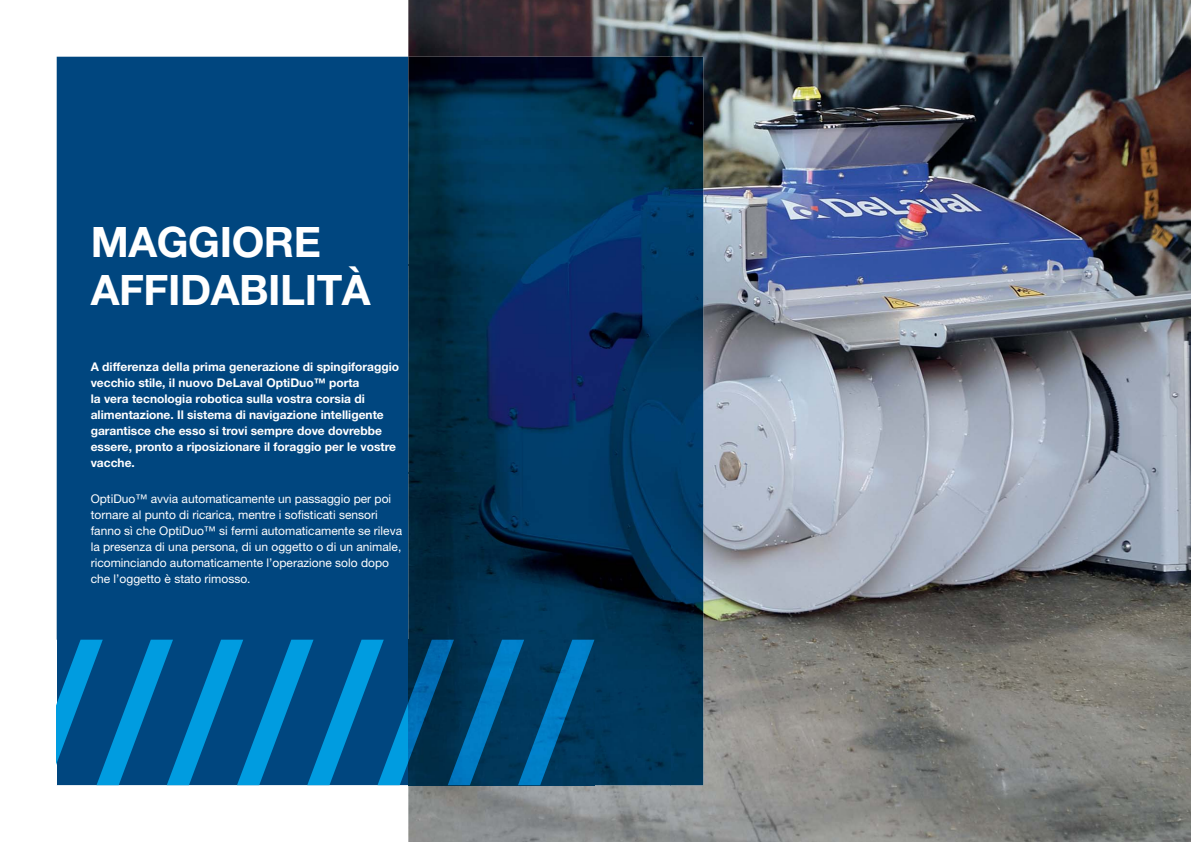
<style>
.page{position:relative;width:1191px;height:842px;background:#fff}
.page>*{position:absolute;margin:0;border:0;box-sizing:border-box;transform-origin:0 0}
.t1{font:700 194.5px "Helvetica Neue";color:#009ce0}
.t2{font:700 42px/48px "Helvetica Neue";letter-spacing:-.01em;color:#fff}
.t3{font:700 12px/16px "Helvetica Neue";color:#fff}
.t4{font:12px/16px "Helvetica Neue";color:#fff}
.s1{color:#fff}
</style>
<div class="page">
<img style="left:408px;top:0;width:783px;height:842px">
<div style="left:57px;top:57px;width:351px;height:583px;background:#00467f"></div>
<img style="left:408px;top:57px;width:262px;height:589px">
<img style="left:670px;top:57px;width:33px;height:728px">
<img style="left:594px;top:646px;width:77px;height:139px">
<div style="left:57px;top:640px;width:351px;height:145px;background:#00467f"></div>
<img style="left:408px;top:640px;width:186px;height:145px">
<h2 class="t2" style="left:91px;top:222px;width:281px">MAGGIORE<br>AFFIDABILITÀ</h2>
<p class="t3" style="left:91px;top:360px;width:310px">A differenza della prima generazione di spingiforaggio vecchio stile, il nuovo DeLaval OptiDuo™ porta<br>la vera tecnologia robotica sulla vostra corsia di alimentazione. Il sistema di navigazione intelligente garantisce che esso si trovi sempre dove dovrebbe essere, pronto a riposizionare il foraggio per le vostre vacche.</p>
<p class="t4" style="left:91px;top:492px;width:313px">OptiDuo™ avvia automaticamente un passaggio per poi tornare al punto di ricarica, mentre i sofisticati sensori fanno sì che OptiDuo™ si fermi automaticamente se rileva la presenza di una persona, di un oggetto o di un animale, ricominciando automaticamente l’operazione solo dopo che l’oggetto è stato rimosso.</p>
<h1 class="t1" style="left:28px;top:643px;width:425px"><span class="s1">/</span>/////</h1>
</div>
